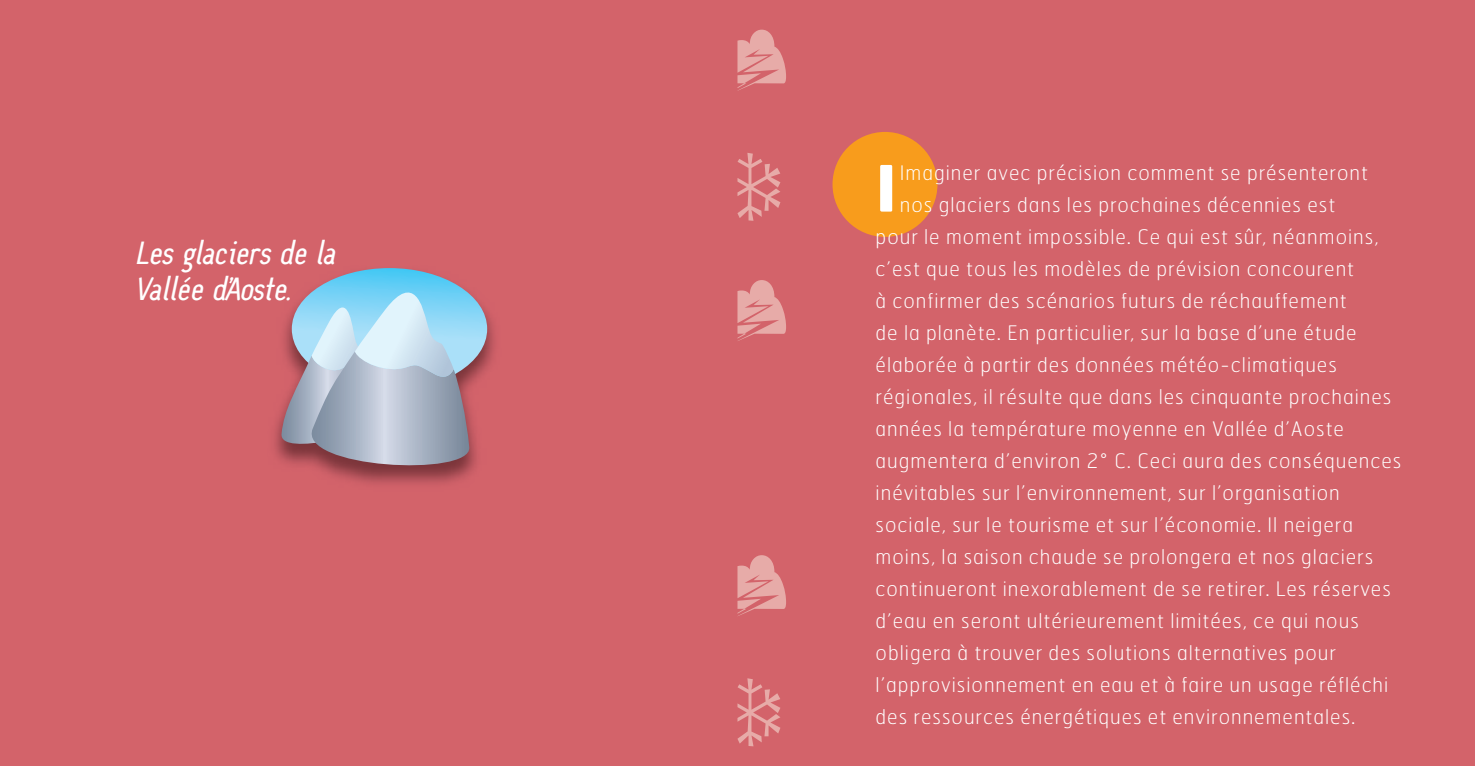
<style>
.page{position:relative;width:1475px;height:766px;background:#fff}
.page>*{position:absolute;margin:0;border:0;box-sizing:border-box;transform-origin:0 0}
.t1{font:700 63.8px "Hermes";color:#fff}
.t2{font:28px/36px "Slanted";color:#fff}
.t3{font:100 20px "Hermes";letter-spacing:.05em;color:#fff}
</style>
<div class="page">
<div style="left:0;top:0;width:1474px;height:765px;background:#d3636a"></div>
<div style="left:832px;top:132px;width:105px;height:105px;background:#f89c1c;border-radius:50%"></div>
<svg style="left:737px;top:30px;width:49px;height:61px"></svg>
<svg style="left:737px;top:153px;width:43px;height:68px"></svg>
<svg style="left:737px;top:555px;width:49px;height:61px"></svg>
<svg style="left:737px;top:678px;width:43px;height:68px"></svg>
<svg style="left:737px;top:280px;width:49px;height:61px"></svg>
<img style="left:274px;top:312px;width:221px;height:172px">
<svg style="left:281px;top:268px;width:206px;height:197px;background:#abb0c2"></svg>
<h2 class="t2" style="left:135px;top:236px;width:201px">Les glaciers de la<br>Vallée d’Aoste.</h2>
<h1 class="t1" style="left:875px;top:146px;width:23px">I</h1>
<p class="t3" style="left:899px;top:160px;width:469px">Imaginer avec précision comment se présenteront</p>
<p class="t3" style="left:899px;top:192px;width:436px">nos glaciers dans les prochaines décennies est</p>
<p class="t3" style="left:875px;top:224px;width:504px">pour le moment impossible. Ce qui est sûr, néanmoins,</p>
<p class="t3" style="left:875px;top:256px;width:480px">c’est que tous les modèles de prévision concourent</p>
<p class="t3" style="left:875px;top:288px;width:472px">à confirmer des scénarios futurs de réchauffement</p>
<p class="t3" style="left:875px;top:320px;width:482px">de la planète. En particulier, sur la base d’une étude</p>
<p class="t3" style="left:875px;top:352px;width:462px">élaborée à partir des données météo-climatiques</p>
<p class="t3" style="left:875px;top:384px;width:517px">régionales, il résulte que dans les cinquante prochaines</p>
<p class="t3" style="left:875px;top:416px;width:470px">années la température moyenne en Vallée d’Aoste</p>
<p class="t3" style="left:875px;top:448px;width:527px">augmentera d’environ 2° C. Ceci aura des conséquences</p>
<p class="t3" style="left:875px;top:480px;width:465px">inévitables sur l’environnement, sur l’organisation</p>
<p class="t3" style="left:875px;top:512px;width:479px">sociale, sur le tourisme et sur l’économie. Il neigera</p>
<p class="t3" style="left:875px;top:544px;width:499px">moins, la saison chaude se prolongera et nos glaciers</p>
<p class="t3" style="left:875px;top:576px;width:516px">continueront inexorablement de se retirer. Les réserves</p>
<p class="t3" style="left:875px;top:608px;width:484px">d’eau en seront ultérieurement limitées, ce qui nous</p>
<p class="t3" style="left:875px;top:640px;width:462px">obligera à trouver des solutions alternatives pour</p>
<p class="t3" style="left:875px;top:672px;width:514px">l’approvisionnement en eau et à faire un usage réfléchi</p>
<p class="t3" style="left:875px;top:704px;width:481px">des ressources énergétiques et environnementales.</p>
</div>
